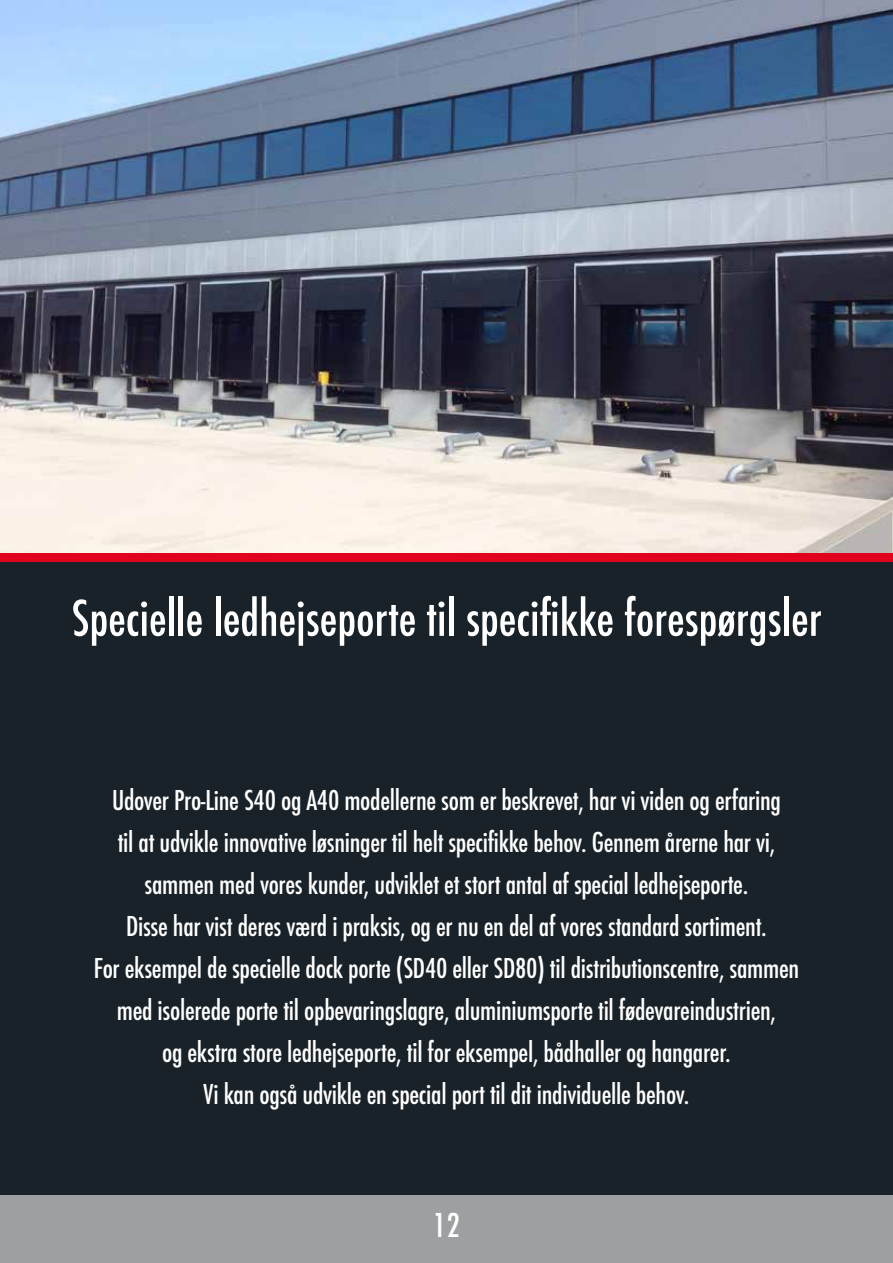
<style>
.page{position:relative;width:893px;height:1263px;background:#192228}
.page>*{position:absolute;margin:0;border:0;box-sizing:border-box;transform-origin:0 0}
.t1{font:500 54px "Futura Con";color:#fff}
.t2{font:500 36px "Futura Con";color:#fff}
.t3{font:500 30px/42px "Futura Con";letter-spacing:-.01em;color:#fff;text-align:center}
</style>
<div class="page">
<div style="left:0;top:1195px;width:893px;height:68px;background:#9d9fa0"></div>
<div style="left:0;top:553px;width:893px;height:8px;background:#e1021d"></div>
<img style="left:0;top:0;width:893px;height:553px">
<h1 class="t1" style="left:72px;top:588px;width:751px">Specielle ledhejseporte til specifikke forespørgsler</h1>
<p class="t3" style="left:94px;top:779px;width:707px">Udover Pro-Line S40 og A40 modellerne som er beskrevet, har vi viden og erfaring<br>til at udvikle innovative løsninger til helt specifikke behov. Gennem årerne har vi, sammen med vores kunder, udviklet et stort antal af special ledhejseporte.<br>Disse har vist deres værd i praksis, og er nu en del af vores standard sortiment.<br>For eksempel de specielle dock porte (SD40 eller SD80) til distributionscentre, sammen med isolerede porte til opbevaringslagre, aluminiumsporte til fødevareindustrien,<br>og ekstra store ledhejseporte, til for eksempel, bådhaller og hangarer.<br>Vi kan også udvikle en special port til dit individuelle behov.</p>
<p class="t2" style="left:433px;top:1205px;width:29px">12</p>
</div>
